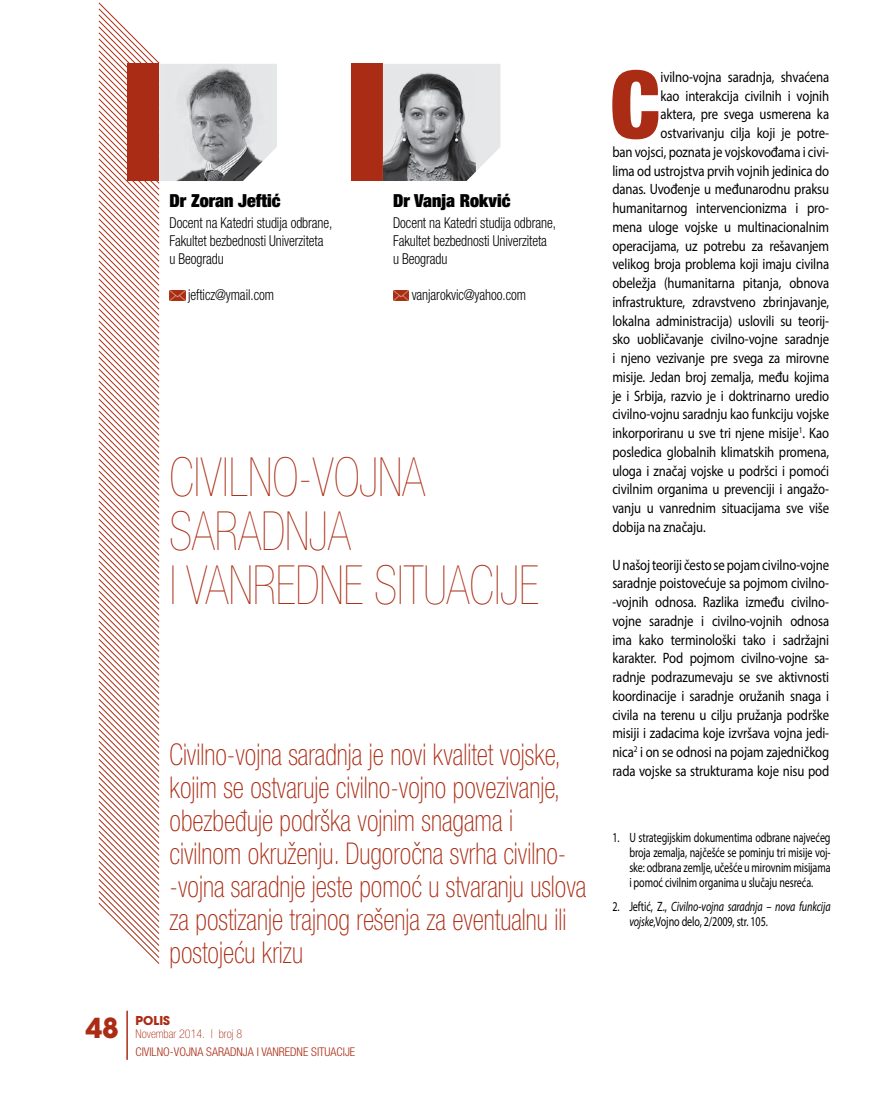
<style>
.page{position:relative;width:893px;height:1106px;background:#fff}
.page>*{position:absolute;margin:0;border:0;box-sizing:border-box;transform-origin:0 0}
.Inicijal_Glavni_teks{font:93.75px "cir HEL Vn Crn Kond";color:#ab2c14}
.Glavni_naslov{font:54px/54px "cir HEL Vn Vtnk Kond E";letter-spacing:-.005em;color:#ab2c14;scale:.9 1}
.t1{font:700 30.3px "Avant Gar Got Itc TEE";color:#ab2c14}
.Podnaslov{font:30px/33px "cir HEL Vn Tnk Kond E";color:#ab2c14;scale:.9 1}
.Autor_Ime_i_prezime{font:18px "cir HEL Vn Vrlo Crn Kond";color:#000}
.Inicijal_Glavni_teks-2{font:15px/18.8px "Myriad Pro";letter-spacing:-.01em;color:#000;text-align:justify;scale:.85 1}
.Autor_Titula{font:15px/18px "cir HEL Vn Svet Kond";letter-spacing:-.005em;color:#000;scale:.9 1}
.t2{font:13.5px/15px "Myriad Pro";letter-spacing:-.01em;color:#000;text-align:justify;scale:.75 1}
.t3{font:italic 13.5px/15px "Myriad Pro";letter-spacing:-.01em;color:#000;scale:.75 1}
.t4{font:700 13.5px "Avant Gar Got Itc TEE";color:#ab2c14}
.t5{font:12px "cir HEL Vn Svet Kond";color:#ab2c14}
.t6{font:12px "cir HEL Vn Tnk Kond";color:#ab2c14}
.s1{font-style:normal}
</style>
<div class="page">
<hr style="left:126px;top:1010px;width:2px;height:49px;background:#ab2c14">
<div style="left:351px;top:64px;width:32px;height:117px;background:#ab2c14"></div>
<img style="left:393px;top:290px;width:16px;height:10px">
<svg style="left:98px;top:2px;width:179px;height:962px"></svg>
<img style="left:163px;top:64px;width:110px;height:117px">
<svg style="left:383px;top:64px;width:117px;height:107px;background:#e8e9ea"></svg>
<img style="left:383px;top:68px;width:93px;height:113px">
<p class="Autor_Ime_i_prezime" style="left:169px;top:189px;width:113px">Dr Zoran Jeftić</p>
<p class="Autor_Ime_i_prezime" style="left:393px;top:189px;width:119px">Dr Vanja Rokvić</p>
<p class="Autor_Titula" style="left:169px;top:214px;width:183px">Docent na Katedri studija odbrane,<br>Fakultet bezbednosti Univerziteta u Beogradu</p>
<p class="Autor_Titula" style="left:188px;top:286px;width:97px">jefticz@ymail.com</p>
<p class="Autor_Titula" style="left:393px;top:214px;width:183px">Docent na Katedri studija odbrane,<br>Fakultet bezbednosti Univerziteta u Beogradu</p>
<p class="Autor_Titula" style="left:412px;top:286px;width:129px">vanjarokvic@yahoo.com</p>
<p class="Glavni_naslov" style="left:169px;top:449px;width:412px">CIVILNO-VOJNA<br>SARADNJA<br>I VANREDNE SITUACIJE</p>
<p class="Podnaslov" style="left:169px;top:739px;width:465px">Civilno-vojna saradnja je novi kvalitet vojske, kojim se ostvaruje civilno-vojno povezivanje, obezbeđuje podrška vojnim snagama i civilnom okruženju. Dugoročna svrha civilno--vojna saradnje jeste pomoć u stvaranju uslova za postizanje trajnog rešenja za eventualnu ili postojeću krizu</p>
<h3 class="t1" style="left:85px;top:1009px;width:35px">48</h3>
<p class="t4" style="left:135px;top:1012px;width:36px">POLIS</p>
<p class="t6" style="left:135px;top:1027px;width:108px">Novembar 2014. | broj 8</p>
<p class="t5" style="left:135px;top:1045px;width:220px">CIVILNO-VOJNA SARADNJA I VANREDNE SITUACIJE</p>
<p class="Inicijal_Glavni_teks" style="left:610px;top:47px;width:52px">C</p>
<p class="Inicijal_Glavni_teks-2" style="left:660px;top:67px;width:200px">ivilno-vojna saradnja, shvaćena</p>
<p class="Inicijal_Glavni_teks-2" style="left:660px;top:86px;width:200px">kao interakcija civilnih i vojnih</p>
<p class="Inicijal_Glavni_teks-2" style="left:660px;top:105px;width:200px">aktera, pre svega usmerena ka</p>
<p class="Inicijal_Glavni_teks-2" style="left:660px;top:123px;width:200px">ostvarivanju cilja koji je potre-</p>
<p class="Inicijal_Glavni_teks-2" style="left:612px;top:142px;width:257px">ban vojsci, poznata je vojskovođama i civi-</p>
<p class="Inicijal_Glavni_teks-2" style="left:612px;top:161px;width:257px">lima od ustrojstva prvih vojnih jedinica do</p>
<p class="Inicijal_Glavni_teks-2" style="left:612px;top:180px;width:257px">danas. Uvođenje u međunarodnu praksu</p>
<p class="Inicijal_Glavni_teks-2" style="left:612px;top:198px;width:257px">humanitarnog intervencionizma i pro-</p>
<p class="Inicijal_Glavni_teks-2" style="left:612px;top:217px;width:257px">mena uloge vojske u multinacionalnim</p>
<p class="Inicijal_Glavni_teks-2" style="left:612px;top:236px;width:257px">operacijama, uz potrebu za rešavanjem</p>
<p class="Inicijal_Glavni_teks-2" style="left:612px;top:255px;width:257px">velikog broja problema koji imaju civilna</p>
<p class="Inicijal_Glavni_teks-2" style="left:612px;top:273px;width:257px">obeležja (humanitarna pitanja, obnova</p>
<p class="Inicijal_Glavni_teks-2" style="left:612px;top:292px;width:257px">infrastrukture, zdravstveno zbrinjavanje,</p>
<p class="Inicijal_Glavni_teks-2" style="left:612px;top:311px;width:257px">lokalna administracija) uslovili su teorij-</p>
<p class="Inicijal_Glavni_teks-2" style="left:612px;top:330px;width:257px">sko uobličavanje civilno-vojne saradnje</p>
<p class="Inicijal_Glavni_teks-2" style="left:612px;top:348px;width:257px">i njeno vezivanje pre svega za mirovne</p>
<p class="Inicijal_Glavni_teks-2" style="left:612px;top:367px;width:257px">misije. Jedan broj zemalja, među kojima</p>
<p class="Inicijal_Glavni_teks-2" style="left:612px;top:386px;width:257px">je i Srbija, razvio je i doktrinarno uredio</p>
<p class="Inicijal_Glavni_teks-2" style="left:612px;top:405px;width:257px">civilno-vojnu saradnju kao funkciju vojske</p>
<p class="Inicijal_Glavni_teks-2" style="left:612px;top:423px;width:257px">inkorporiranu u sve tri njene misije<sup>1</sup>. Kao</p>
<p class="Inicijal_Glavni_teks-2" style="left:612px;top:442px;width:257px">posledica globalnih klimatskih promena,</p>
<p class="Inicijal_Glavni_teks-2" style="left:612px;top:461px;width:257px">uloga i značaj vojske u podršci i pomoći</p>
<p class="Inicijal_Glavni_teks-2" style="left:612px;top:480px;width:257px">civilnim organima u prevenciji i angažo-</p>
<p class="Inicijal_Glavni_teks-2" style="left:612px;top:498px;width:257px">vanju u vanrednim situacijama sve više</p>
<p class="Inicijal_Glavni_teks-2" style="left:612px;top:517px;width:111px">dobija na značaju.</p>
<p class="Inicijal_Glavni_teks-2" style="left:612px;top:555px;width:257px">U našoj teoriji često se pojam civilno-vojne saradnje poistovećuje sa pojmom civilno--vojnih odnosa. Razlika između civilno&shy;vojne saradnje i civilno-vojnih odnosa ima kako terminološki tako i sadržajni karakter. Pod pojmom civilno-vojne sa&shy;radnje podrazumevaju se sve aktivnosti koordinacije i saradnje oružanih snaga i civila na terenu u cilju pružanja podrške misiji i zadacima koje izvršava vojna jedi&shy;nica<sup>2</sup> i on se odnosi na pojam zajedničkog rada vojske sa strukturama koje nisu pod</p>
<p class="t2" style="left:629px;top:830px;width:270px;text-indent:-17px">1. U strategijskim dokumentima odbrane najvećeg broja zemalja, najčešće se pominju tri misije voj&shy;ske: odbrana zemlje, učešće u mirovnim misijama i pomoć civilnim organima u slučaju nesreća.</p>
<p class="t3" style="left:629px;top:898px;width:270px;text-indent:-17px"><span class="s1">2. Jeftić, Z.,</span> Civilno-vojna saradnja – nova funkcija vojske<span class="s1">,Vojno delo, 2/2009, str. 105.</span></p>
</div>
